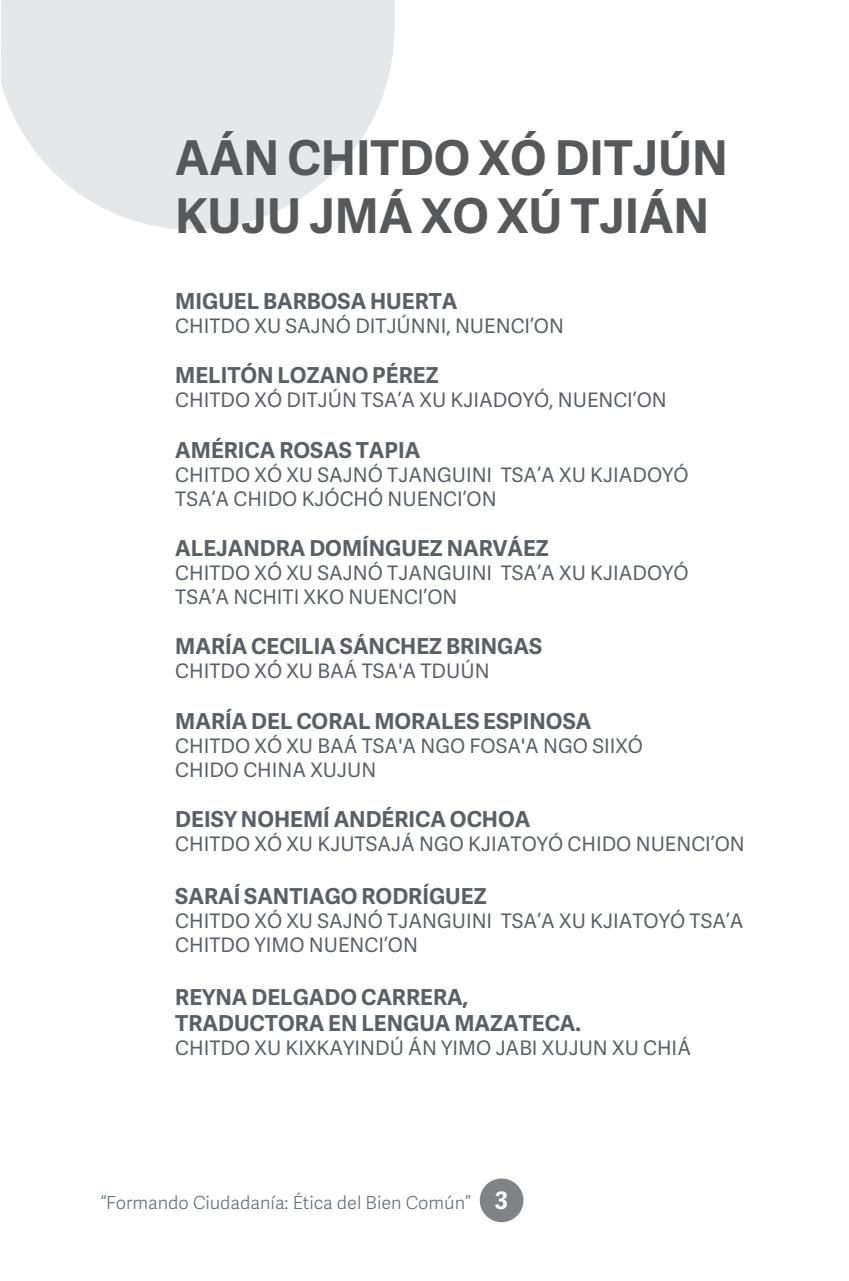
<style>
.page{position:relative;width:849px;height:1281px;background:#fff}
.page>*{position:absolute;margin:0;border:0;box-sizing:border-box;transform-origin:0 0}
.t1{font:700 48px/57.6px "Adelle Sans";color:#57585a}
.t2{font:700 22px/26.4px "Adelle Sans";color:#5b6066}
.t3{font:20px/24px "Adelle Sans";color:#5b6066}
.t4{font:300 18px "Adelle Sans";color:#667075}
.s1{font-weight:700;font-size:24px;color:#fff}
</style>
<div class="page">
<div style="left:480px;top:1178px;width:43px;height:44px;background:#808285;border-radius:50%"></div>
<svg style="left:1px;top:0;width:393px;height:230px;fill:#e6e7e9"></svg>
<h1 class="t1" style="left:175px;top:127px;width:554px">AÁN CHITDO XÓ DITJÚN<br>KUJU JMÁ XO XÚ TJIÁN</h1>
<p class="t2" style="left:175px;top:287px;width:284px">MIGUEL BARBOSA HUERTA</p>
<p class="t3" style="left:175px;top:313px;width:390px">CHITDO XU SAJNÓ DITJÚNNI, NUENCI’ON</p>
<p class="t2" style="left:175px;top:361px;width:265px">MELITÓN LOZANO PÉREZ</p>
<p class="t3" style="left:175px;top:387px;width:493px">CHITDO XÓ DITJÚN TSA’A XU KJIADOYÓ, NUENCI’ON</p>
<p class="t2" style="left:175px;top:435px;width:247px">AMÉRICA ROSAS TAPIA</p>
<p class="t3" style="left:175px;top:462px;width:515px">CHITDO XÓ XU SAJNÓ TJANGUINI TSA’A XU KJIADOYÓ<br>TSA’A CHIDO KJÓCHÓ NUENCI’ON</p>
<p class="t2" style="left:175px;top:534px;width:375px">ALEJANDRA DOMÍNGUEZ NARVÁEZ</p>
<p class="t3" style="left:175px;top:560px;width:515px">CHITDO XÓ XU SAJNÓ TJANGUINI TSA’A XU KJIADOYÓ<br>TSA’A NCHITI XKO NUENCI’ON</p>
<p class="t2" style="left:175px;top:632px;width:368px">MARÍA CECILIA SÁNCHEZ BRINGAS</p>
<p class="t3" style="left:175px;top:658px;width:316px">CHITDO XÓ XU BAÁ TSA'A TDUÚN</p>
<p class="t2" style="left:175px;top:707px;width:417px">MARÍA DEL CORAL MORALES ESPINOSA</p>
<p class="t3" style="left:175px;top:733px;width:469px">CHITDO XÓ XU BAÁ TSA'A NGO FOSA'A NGO SIIXÓ<br>CHIDO CHINA XUJUN</p>
<p class="t2" style="left:175px;top:805px;width:357px">DEISY NOHEMÍ ANDÉRICA OCHOA</p>
<p class="t3" style="left:175px;top:831px;width:571px">CHITDO XÓ XU KJUTSAJÁ NGO KJIATOYÓ CHIDO NUENCI’ON</p>
<p class="t2" style="left:175px;top:882px;width:313px">SARAÍ SANTIAGO RODRÍGUEZ</p>
<p class="t3" style="left:175px;top:908px;width:570px">CHITDO XÓ XU SAJNÓ TJANGUINI TSA’A XU KJIATOYÓ TSA’A<br>CHITDO YIMO NUENCI’ON</p>
<p class="t2" style="left:175px;top:983px;width:407px">REYNA DELGADO CARRERA,<br>TRADUCTORA EN LENGUA MAZATECA.</p>
<p class="t3" style="left:175px;top:1035px;width:517px">CHITDO XU KIXKAYINDÚ ÁN YIMO JABI XUJUN XU CHIÁ</p>
<p class="t4" style="left:100px;top:1189px;width:409px">“Formando Ciudadanía: Ética del Bien Común” <span class="s1">3</span></p>
</div>
